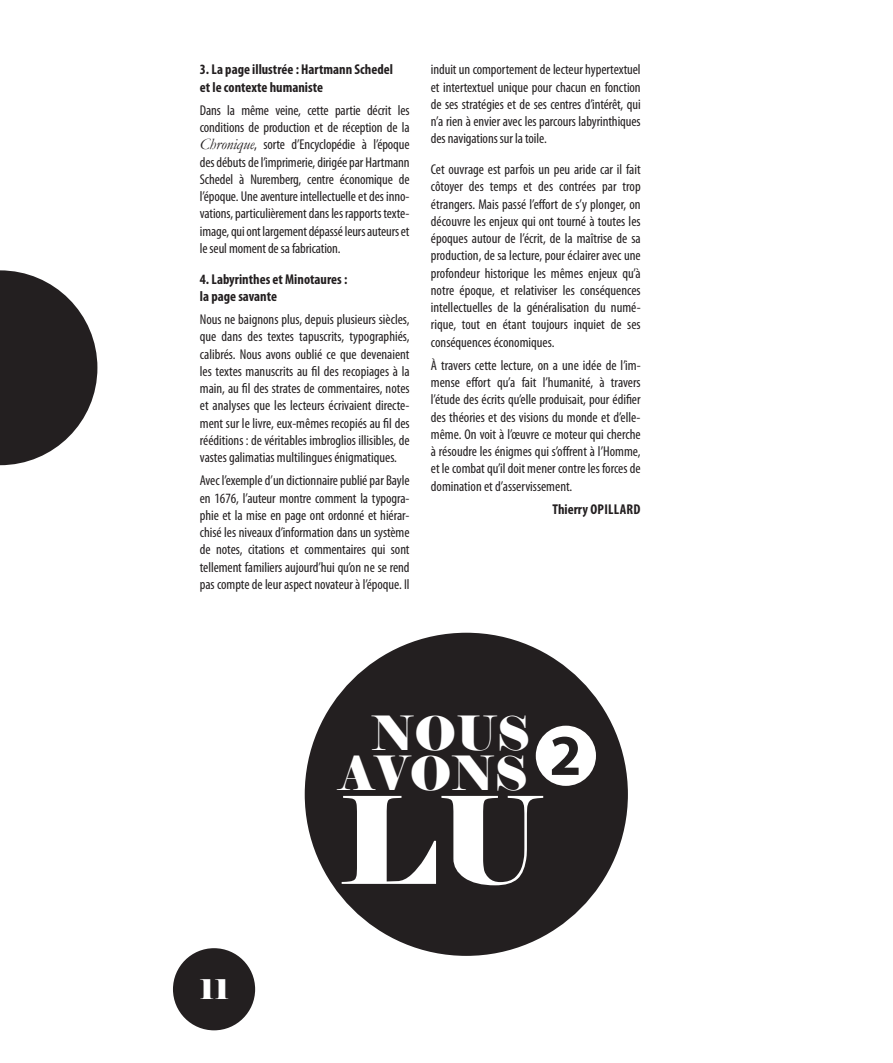
<style>
.page{position:relative;width:893px;height:1063px;background:#fff}
.page>*{position:absolute;margin:0;border:0;box-sizing:border-box;transform-origin:0 0}
.t1{font:120.75px "Elephant";color:#fff}
.t2{font:700 57.9px "Myriad Pro";color:#231f20}
.t3{font:46.95px "Elephant";color:#fff}
.t4{font:27px "Elephant";color:#fff}
.Normal__Web{font:condensed 14.25px/17.2px "Myriad Pro";letter-spacing:-.005em;color:#231f20;text-align:justify}
.Normal__Web-2{font:700 condensed 14.25px/17.2px "Myriad Pro";color:#231f20}
.Normal__Web-3{font:700 condensed 14.25px "Myriad Pro";letter-spacing:.02em;color:#231f20}
.s1{font-family:"Garamond";font-style:italic;font-stretch:normal;font-size:15.75px}
</style>
<div class="page">
<div style="left:305px;top:633px;width:323px;height:323px;background:#231f20;border-radius:50%"></div>
<div style="left:536px;top:726px;width:60px;height:60px;background:#fff;border-radius:50%"></div>
<div style="left:173px;top:948px;width:82px;height:82px;background:#231f20;border-radius:50%"></div>
<svg style="left:0;top:270px;width:97px;height:195px"></svg>
<p class="Normal__Web-2" style="left:200px;top:61px;width:195px">3. La page illustrée : Hartmann Schedel et le contexte humaniste</p>
<p class="Normal__Web" style="left:200px;top:101px;width:211px">Dans la même veine, cette partie décrit les conditions de production et de réception de la <span class="s1">Chronique</span>, sorte d’Encyclopédie à l’époque des débuts de l’imprimerie, dirigée par Hartmann Schedel à Nuremberg, centre économique de l’époque. Une aventure intellectuelle et des inno&shy;vations, particulièrement dans les rapports texte&shy;image, qui ont largement dépassé leurs auteurs et le seul moment de sa fabrication.</p>
<p class="Normal__Web-2" style="left:200px;top:270px;width:149px">4. Labyrinthes et Minotaures : la page savante</p>
<p class="Normal__Web" style="left:200px;top:311px;width:211px">Nous ne baignons plus, depuis plusieurs siècles, que dans des textes tapuscrits, typographiés, calibrés. Nous avons oublié ce que devenaient les textes manuscrits au fil des recopiages à la main, au fil des strates de commentaires, notes et analyses que les lecteurs écrivaient directe&shy;ment sur le livre, eux-mêmes recopiés au fil des rééditions : de véritables imbroglios illisibles, de vastes galimatias multilingues énigmatiques.</p>
<p class="Normal__Web" style="left:200px;top:472px;width:211px">Avec l’exemple d’un dictionnaire publié par Bayle en 1676, l’auteur montre comment la typogra&shy;phie et la mise en page ont ordonné et hiérar&shy;chisé les niveaux d’information dans un système de notes, citations et commentaires qui sont tellement familiers aujourd’hui qu’on ne se rend pas compte de leur aspect novateur à l’époque. Il</p>
<p class="Normal__Web" style="left:431px;top:61px;width:211px">induit un comportement de lecteur hypertextuel et intertextuel unique pour chacun en fonction de ses stratégies et de ses centres d’intérêt, qui n’a rien à envier avec les parcours labyrinthiques des navigations sur la toile.</p>
<p class="Normal__Web" style="left:431px;top:161px;width:211px">Cet ouvrage est parfois un peu aride car il fait côtoyer des temps et des contrées par trop étrangers. Mais passé l’effort de s’y plonger, on découvre les enjeux qui ont tourné à toutes les époques autour de l’écrit, de la maîtrise de sa production, de sa lecture, pour éclairer avec une profondeur historique les mêmes enjeux qu’à notre époque, et relativiser les conséquences intellectuelles de la généralisation du numé&shy;rique, tout en étant toujours inquiet de ses conséquences économiques.</p>
<p class="Normal__Web" style="left:431px;top:356px;width:211px">À travers cette lecture, on a une idée de l’im&shy;mense effort qu’a fait l’humanité, à travers l’étude des écrits qu’elle produisait, pour édifier des théories et des visions du monde et d’elle&shy;même. On voit à l’œuvre ce moteur qui cherche à résoudre les énigmes qui s’offrent à l’Homme, et le combat qu’il doit mener contre les forces de domination et d’asservissement.</p>
<p class="Normal__Web-3" style="left:553px;top:500px;width:89px">Thierry OPILLARD</p>
<p class="t4" style="left:200px;top:973px;width:31px">11</p>
<p class="t3" style="left:372px;top:704px;width:160px">NOUS</p>
<p class="t3" style="left:339px;top:744px;width:190px">AVONS</p>
<p class="t1" style="left:339px;top:765px;width:203px">LU</p>
<p class="t2" style="left:549px;top:718px;width:34px">2</p>
</div>
